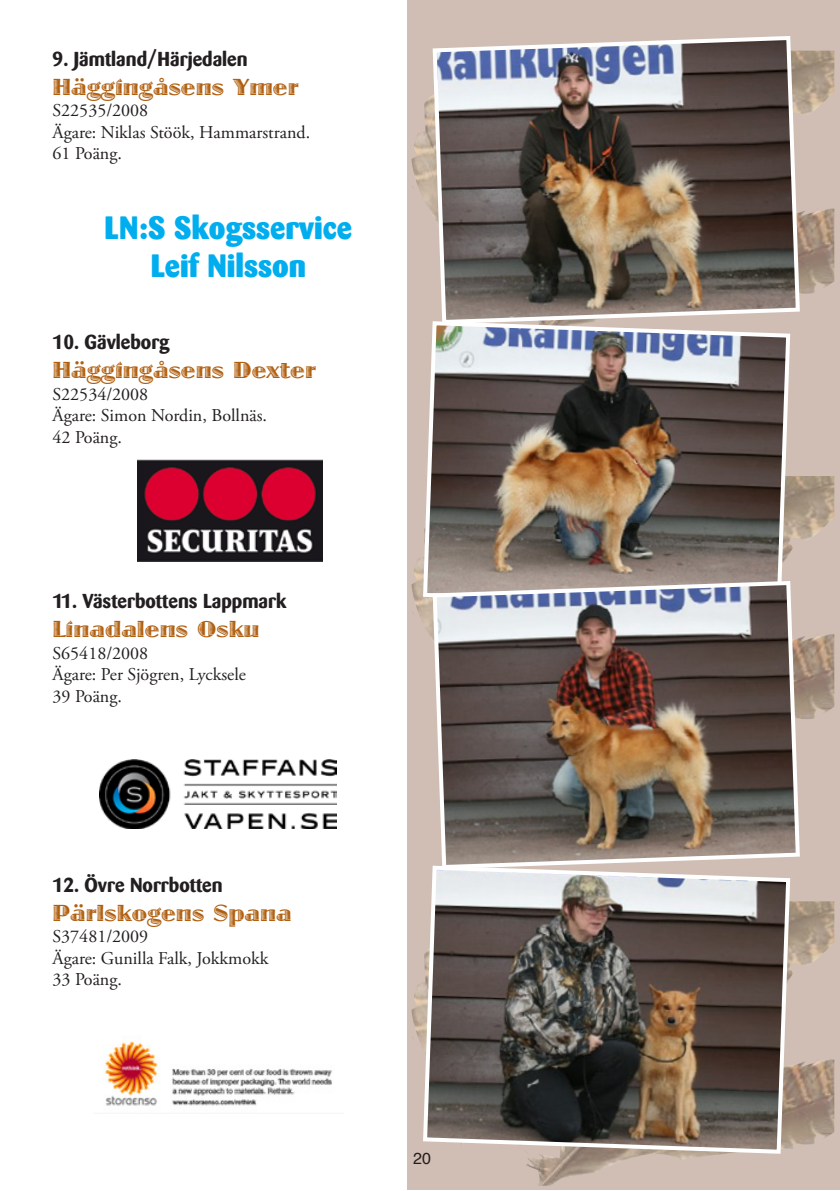
<style>
.page{position:relative;width:840px;height:1191px;background:#fff}
.page>*{position:absolute;margin:0;border:0;box-sizing:border-box;transform-origin:0 0}
.Brödtext_fet_9p{font:800 32px "Barmeno";color:#00aeef}
.t1{font:24px "Jazz Let Plain";color:#b05f0f}
.t2{font:700 20px "Barmeno";color:#231f20}
.t3{font:18px "Adobe Garamond Pro";color:#231f20}
.t4{font:16px "Helvetica";color:#231f20}
</style>
<div class="page">
<div style="left:407px;top:0;width:432px;height:1190px;background:#d0bdb3"></div>
<img style="left:411px;top:51px;width:422px;height:243px">
<img style="left:411px;top:476px;width:422px;height:243px">
<img style="left:411px;top:901px;width:422px;height:284px">
<img style="left:430px;top:36px;width:371px;height:283px">
<img style="left:420px;top:319px;width:371px;height:292px">
<img style="left:430px;top:579px;width:371px;height:284px">
<img style="left:420px;top:863px;width:371px;height:292px">
<img style="left:137px;top:459px;width:185px;height:103px">
<img style="left:100px;top:760px;width:236px;height:69px">
<img style="left:104px;top:1040px;width:228px;height:66px">
<p class="t2" style="left:52px;top:47px;width:197px">9. Jämtland/Härjedalen</p>
<p class="t1" style="left:52px;top:67px;width:247px">Häggingåsens Ymer</p>
<p class="t3" style="left:52px;top:100px;width:97px">S22535/2008</p>
<p class="t3" style="left:52px;top:121px;width:259px">Ägare: Niklas Stöök, Hammarstrand.</p>
<p class="t3" style="left:52px;top:143px;width:71px">61 Poäng.</p>
<p class="Brödtext_fet_9p" style="left:105px;top:208px;width:249px">LN:S Skogsservice</p>
<p class="Brödtext_fet_9p" style="left:151px;top:246px;width:157px">Leif Nilsson</p>
<p class="t2" style="left:52px;top:330px;width:119px">10. Gävleborg</p>
<p class="t1" style="left:52px;top:351px;width:264px">Häggingåsens Dexter</p>
<p class="t3" style="left:52px;top:383px;width:97px">S22534/2008</p>
<p class="t3" style="left:52px;top:404px;width:216px">Ägare: Simon Nordin, Bollnäs.</p>
<p class="t3" style="left:52px;top:426px;width:71px">42 Poäng.</p>
<p class="t2" style="left:52px;top:589px;width:235px">11. Västerbottens Lappmark</p>
<p class="t1" style="left:52px;top:610px;width:208px">Linadalens Osku</p>
<p class="t3" style="left:52px;top:642px;width:97px">S65418/2008</p>
<p class="t3" style="left:52px;top:664px;width:195px">Ägare: Per Sjögren, Lycksele</p>
<p class="t3" style="left:52px;top:685px;width:71px">39 Poäng.</p>
<p class="t2" style="left:52px;top:872px;width:172px">12. Övre Norrbotten</p>
<p class="t1" style="left:52px;top:893px;width:240px">Pärlskogens Spana</p>
<p class="t3" style="left:52px;top:925px;width:97px">S37481/2009</p>
<p class="t3" style="left:52px;top:947px;width:217px">Ägare: Gunilla Falk, Jokkmokk</p>
<p class="t3" style="left:52px;top:968px;width:71px">33 Poäng.</p>
<p class="t4" style="left:413px;top:1145px;width:19px">20</p>
</div>
